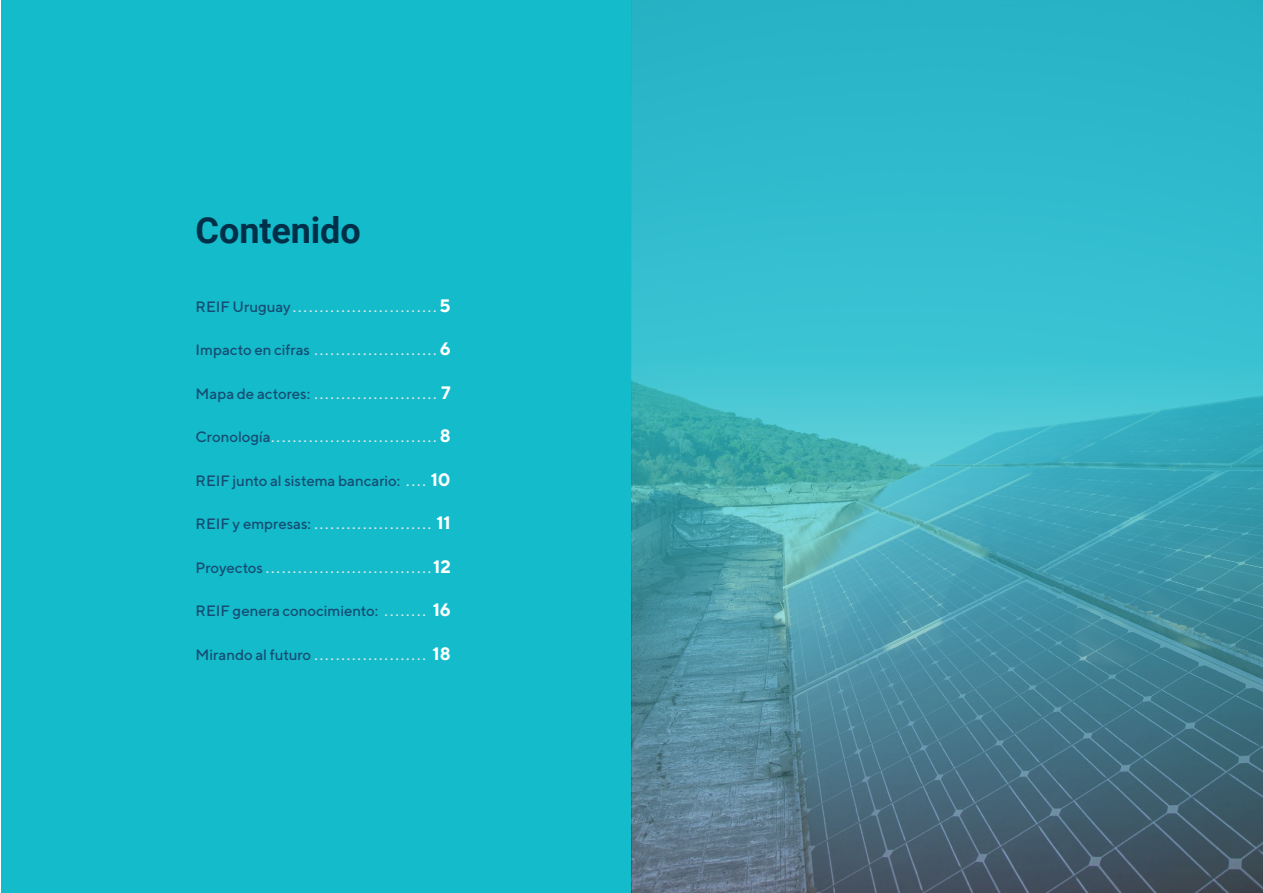
<style>
.page{position:relative;width:1263px;height:893px;background:#fff}
.page>*{position:absolute;margin:0;border:0;box-sizing:border-box;transform-origin:0 0}
.t1{font:700 36px "Roboto";color:#003049}
.t2{font:500 15px "TT Norms";letter-spacing:-.005em;color:#e6e7e9}
.t3{font:500 15px "TT Norms";letter-spacing:-.005em;color:#164d74}
.s1{color:#164d74}
.s2{font-weight:700;font-size:18px;color:#fff}
.s3{color:#e6e7e9}
</style>
<div class="page">
<div style="left:1px;top:0;width:630px;height:893px;background:#14bccb"></div>
<svg style="left:631px;top:0;width:632px;height:893px;background:#3fa2b2"></svg>
<h1 class="t1" style="left:196px;top:205px;width:167px">Contenido</h1>
<p class="t2" style="left:196px;top:297px;width:257px"><span class="s1">REIF Uruguay</span>...........................<span class="s2">5</span></p>
<p class="t2" style="left:196px;top:341px;width:257px"><span class="s1">Impacto en cifras</span> .......................<span class="s2">6</span></p>
<p class="t2" style="left:196px;top:384px;width:257px"><span class="s1">Mapa de actores:</span> ....................... <span class="s2">7</span></p>
<p class="t2" style="left:196px;top:428px;width:257px"><span class="s1">Cronología</span>...............................<span class="s2">8</span></p>
<p class="t3" style="left:196px;top:471px;width:257px">REIF junto al sistema bancario: <span class="s3">....</span> <span class="s2">10</span></p>
<p class="t2" style="left:196px;top:515px;width:257px"><span class="s1">REIF y empresas:</span> ...................... <span class="s2">11</span></p>
<p class="t2" style="left:196px;top:558px;width:257px"><span class="s1">Proyectos</span>...............................<span class="s2">12</span></p>
<p class="t3" style="left:196px;top:602px;width:257px">REIF genera conocimiento: <span class="s3">........</span> <span class="s2">16</span></p>
<p class="t2" style="left:196px;top:645px;width:257px"><span class="s1">Mirando al futuro</span>..................... <span class="s2">18</span></p>
</div>
